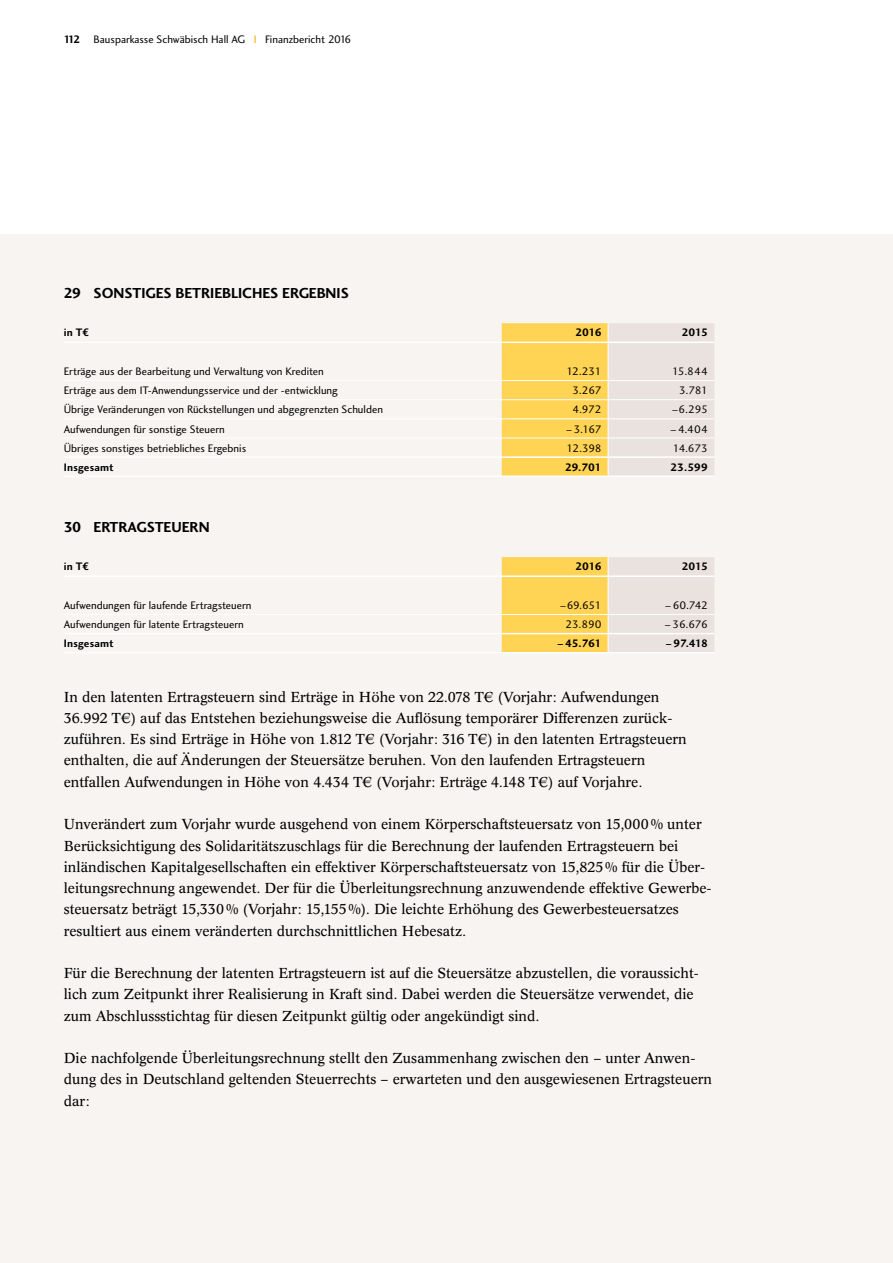
<style>
.page{position:relative;width:893px;height:1263px;background:#fff}
.page>*{position:absolute;margin:0;border:0;box-sizing:border-box;transform-origin:0 0}
.t1{font:15px "Charlotte Sans Bold Plain";color:#000}
.t2{font:14.25px/21.3px "Mirage BSK";color:#000}
.t3{font:11.25px "Charlotte Sans Book Plain";color:#000}
.t4{font:11.25px "Charlotte Sans Bold Plain";color:#000}
.t5{font:11.25px "Charlotte Sans Bold Plain";letter-spacing:.02em;color:#000}
.s1{font-family:"Charlotte Sans Bold Plain"}
.s2{color:#f8aa00}
</style>
<div class="page">
<div style="left:0;top:234px;width:893px;height:1029px;background:#f7f4f2"></div>
<hr style="left:64px;top:380px;width:438px;height:1px;background:#fff">
<hr style="left:64px;top:399px;width:438px;height:1px;background:#fff">
<hr style="left:64px;top:418px;width:438px;height:1px;background:#fff">
<hr style="left:64px;top:438px;width:438px;height:1px;background:#fff">
<hr style="left:64px;top:342px;width:438px;height:1px;background:#fff">
<svg style="left:502px;top:323px;width:212px;height:154px;background:#f5dc9c"></svg>
<hr style="left:64px;top:456px;width:438px;height:2px;background:#fff">
<hr style="left:64px;top:475px;width:438px;height:2px;background:#fff">
<hr style="left:64px;top:575px;width:438px;height:2px;background:#fff">
<hr style="left:64px;top:633px;width:438px;height:1px;background:#fff">
<hr style="left:64px;top:652px;width:438px;height:1px;background:#fff">
<svg style="left:502px;top:557px;width:212px;height:96px;background:#f4dc9d"></svg>
<hr style="left:64px;top:614px;width:438px;height:1px;background:#fff">
<hr style="left:502px;top:614px;width:106px;height:1px;background:#fff">
<hr style="left:608px;top:614px;width:106px;height:1px;background:#fff">
<p class="t3" style="left:64px;top:32px;width:289px"><span class="s1">112</span> Bausparkasse Schwäbisch Hall AG <span class="s2">I</span> Finanzbericht 2016</p>
<p class="t1" style="left:64px;top:284px;width:287px">29 SONSTIGES BETRIEBLICHES ERGEBNIS</p>
<p class="t4" style="left:64px;top:326px;width:27px">in T¤</p>
<p class="t4" style="left:575px;top:326px;width:28px">2016</p>
<p class="t4" style="left:682px;top:326px;width:28px">2015</p>
<p class="t3" style="left:64px;top:365px;width:261px">Erträge aus der Bearbeitung und Verwaltung von Krediten</p>
<p class="t3" style="left:566px;top:365px;width:37px">12.231</p>
<p class="t3" style="left:672px;top:365px;width:37px">15.844</p>
<p class="t3" style="left:64px;top:384px;width:276px">Erträge aus dem IT-Anwendungsservice und der -entwicklung</p>
<p class="t3" style="left:572px;top:384px;width:31px">3.267</p>
<p class="t3" style="left:679px;top:384px;width:30px">3.781</p>
<p class="t3" style="left:64px;top:403px;width:321px">Übrige Veränderungen von Rückstellungen und abgegrenzten Schulden</p>
<p class="t3" style="left:573px;top:403px;width:31px">4.972</p>
<p class="t3" style="left:672px;top:403px;width:38px">–6.295</p>
<p class="t3" style="left:64px;top:422px;width:163px">Aufwendungen für sonstige Steuern</p>
<p class="t3" style="left:566px;top:422px;width:37px">– 3.167</p>
<p class="t3" style="left:670px;top:422px;width:39px">–4.404</p>
<p class="t3" style="left:64px;top:442px;width:184px">Übriges sonstiges betriebliches Ergebnis</p>
<p class="t3" style="left:567px;top:442px;width:37px">12.398</p>
<p class="t3" style="left:673px;top:442px;width:37px">14.673</p>
<p class="t5" style="left:64px;top:461px;width:51px">Insgesamt</p>
<p class="t4" style="left:565px;top:461px;width:38px">29.701</p>
<p class="t4" style="left:670px;top:461px;width:39px">23.599</p>
<p class="t1" style="left:64px;top:518px;width:147px">30 ERTRAGSTEUERN</p>
<p class="t4" style="left:64px;top:560px;width:27px">in T¤</p>
<p class="t4" style="left:575px;top:560px;width:28px">2016</p>
<p class="t4" style="left:682px;top:560px;width:28px">2015</p>
<p class="t3" style="left:64px;top:599px;width:189px">Aufwendungen für laufende Ertragsteuern</p>
<p class="t3" style="left:560px;top:599px;width:43px">–69.651</p>
<p class="t3" style="left:665px;top:599px;width:45px">–60.742</p>
<p class="t3" style="left:64px;top:618px;width:182px">Aufwendungen für latente Ertragsteuern</p>
<p class="t3" style="left:565px;top:618px;width:38px">23.890</p>
<p class="t3" style="left:664px;top:618px;width:45px">–36.676</p>
<p class="t5" style="left:64px;top:637px;width:51px">Insgesamt</p>
<p class="t4" style="left:557px;top:637px;width:46px">–45.761</p>
<p class="t4" style="left:665px;top:637px;width:44px">– 97.418</p>
<p class="t2" style="left:64px;top:686px;width:624px">In den latenten Ertragsteuern sind Erträge in Höhe von 22.078 T€ (Vorjahr: Aufwendungen 36.992 T€) auf das Entstehen beziehungsweise die Auflösung temporärer Differenzen zurück&shy;zuführen. Es sind Erträge in Höhe von 1.812 T€ (Vorjahr: 316 T€) in den latenten Ertragsteuern enthalten, die auf Änderungen der Steuersätze beruhen. Von den laufenden Ertragsteuern entfallen Aufwendungen in Höhe von 4.434 T€ (Vorjahr: Erträge 4.148 T€) auf Vorjahre.</p>
<p class="t2" style="left:64px;top:814px;width:649px">Unverändert zum Vorjahr wurde ausgehend von einem Körperschaftsteuersatz von 15,000% unter Berücksichtigung des Solidaritätszuschlags für die Berechnung der laufenden Ertragsteuern bei inländischen Kapitalgesellschaften ein effektiver Körperschaftsteuersatz von 15,825% für die Über&shy;leitungsrechnung angewendet. Der für die Überleitungsrechnung anzuwendende effektive Gewerbe&shy;steuersatz beträgt 15,330% (Vorjahr: 15,155%). Die leichte Erhöhung des Gewerbesteuersatzes resultiert aus einem veränderten durchschnittlichen Hebesatz.</p>
<p class="t2" style="left:64px;top:963px;width:636px">Für die Berechnung der latenten Ertragsteuern ist auf die Steuersätze abzustellen, die voraussicht&shy;lich zum Zeitpunkt ihrer Realisierung in Kraft sind. Dabei werden die Steuersätze verwendet, die zum Abschlussstichtag für diesen Zeitpunkt gültig oder angekündigt sind.</p>
<p class="t2" style="left:64px;top:1048px;width:650px">Die nachfolgende Überleitungsrechnung stellt den Zusammenhang zwischen den – unter Anwen&shy;dung des in Deutschland geltenden Steuerrechts – erwarteten und den ausgewiesenen Ertragsteuern dar:</p>
</div>
